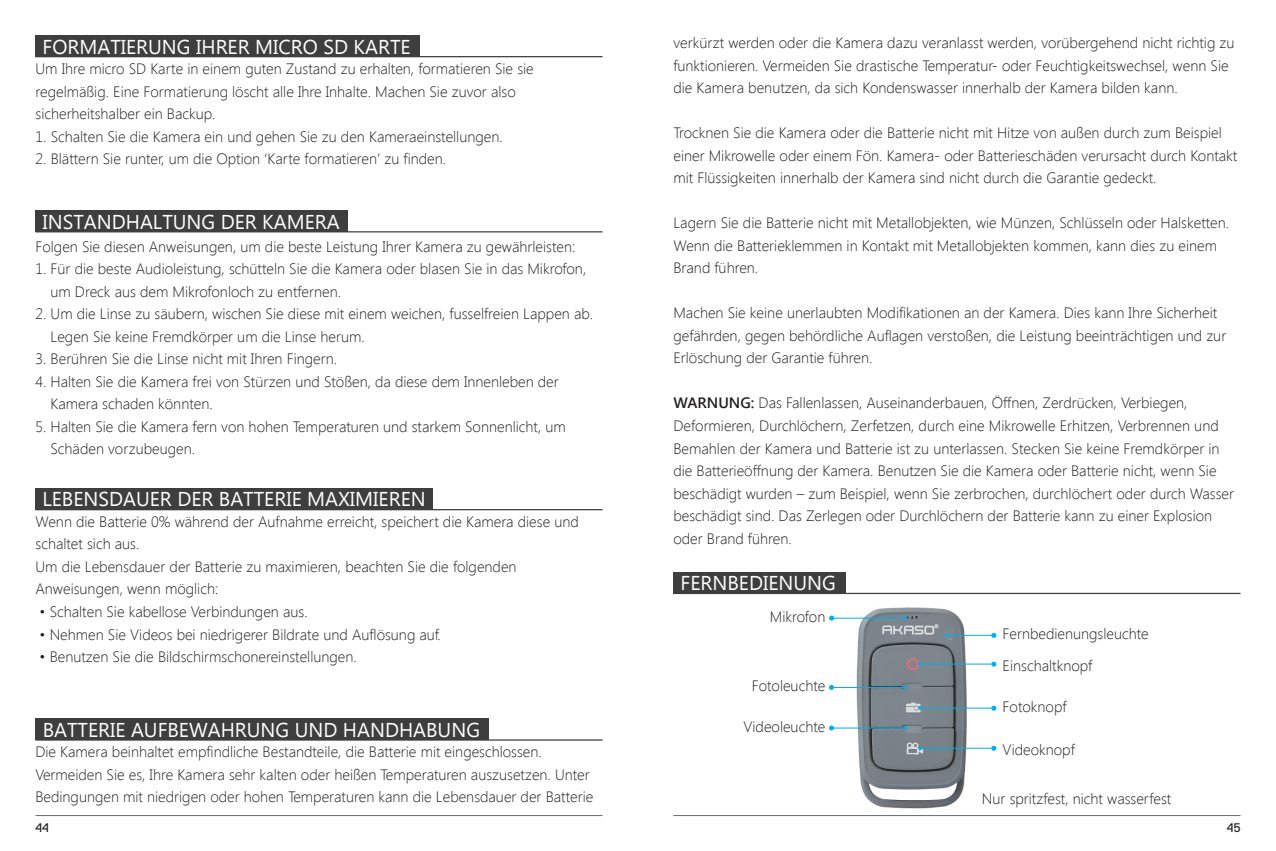
<style>
.page{position:relative;width:1276px;height:851px;background:#fff}
.page>*{position:absolute;margin:0;border:0;box-sizing:border-box;transform-origin:0 0}
.t1{font:20px "Segoe UI";color:#fff}
.t2{font:300 15px/22.5px "Segoe UI";color:#231f20}
.t3{font:12.5px "Replica";color:#231f20}
.s1{font-weight:600}
</style>
<div class="page">
<hr style="left:35px;top:56px;width:567px;height:1px;background:#3e3e3f">
<div style="left:35px;top:35px;width:385px;height:22px;background:#3e3e3f"></div>
<hr style="left:35px;top:231px;width:567px;height:1px;background:#3e3e3f">
<div style="left:35px;top:210px;width:313px;height:22px;background:#3e3e3f"></div>
<hr style="left:35px;top:509px;width:567px;height:1px;background:#3e3e3f">
<div style="left:35px;top:488px;width:397px;height:21px;background:#3e3e3f"></div>
<hr style="left:36px;top:739px;width:566px;height:1px;background:#3e3e3f">
<div style="left:36px;top:718px;width:453px;height:21px;background:#3e3e3f"></div>
<hr style="left:673px;top:592px;width:567px;height:2px;background:#3e3e3f">
<div style="left:673px;top:572px;width:173px;height:21px;background:#3e3e3f"></div>
<img style="left:857px;top:607px;width:110px;height:201px">
<hr style="left:831px;top:617px;width:73px;height:1px;background:#00afeb">
<svg style="left:829px;top:615px;width:5px;height:5px"></svg>
<svg style="left:903px;top:616px;width:4px;height:4px"></svg>
<hr style="left:946px;top:634px;width:48px;height:1px;background:#00afeb">
<svg style="left:991px;top:632px;width:5px;height:5px"></svg>
<svg style="left:945px;top:633px;width:4px;height:4px"></svg>
<hr style="left:921px;top:663px;width:73px;height:1px;background:#00afeb">
<svg style="left:991px;top:661px;width:5px;height:5px"></svg>
<svg style="left:918px;top:662px;width:4px;height:3px"></svg>
<hr style="left:921px;top:707px;width:73px;height:1px;background:#00afeb">
<svg style="left:991px;top:705px;width:5px;height:5px"></svg>
<svg style="left:918px;top:706px;width:4px;height:3px"></svg>
<hr style="left:921px;top:747px;width:73px;height:1px;background:#00afeb">
<svg style="left:991px;top:745px;width:5px;height:5px"></svg>
<svg style="left:918px;top:746px;width:4px;height:3px"></svg>
<hr style="left:831px;top:687px;width:73px;height:1px;background:#00afeb">
<svg style="left:829px;top:684px;width:5px;height:5px"></svg>
<svg style="left:903px;top:685px;width:4px;height:4px"></svg>
<hr style="left:831px;top:727px;width:73px;height:1px;background:#00afeb">
<svg style="left:829px;top:725px;width:5px;height:5px"></svg>
<svg style="left:903px;top:726px;width:4px;height:3px"></svg>
<hr style="left:35px;top:815px;width:567px;height:1px;background:#6c6d70">
<hr style="left:673px;top:815px;width:567px;height:1px;background:#6c6d70">
<p class="t1" style="left:43px;top:33px;width:369px">FORMATIERUNG IHRER MICRO SD KARTE</p>
<p class="t2" style="left:36px;top:57px;width:500px">Um Ihre micro SD Karte in einem guten Zustand zu erhalten, formatieren Sie sie regelmäßig. Eine Formatierung löscht alle Ihre Inhalte. Machen Sie zuvor also sicherheitshalber ein Backup.</p>
<p class="t2" style="left:36px;top:125px;width:469px">1. Schalten Sie die Kamera ein und gehen Sie zu den Kameraeinstellungen.</p>
<p class="t2" style="left:36px;top:147px;width:412px">2. Blättern Sie runter, um die Option ‘Karte formatieren’ zu finden.</p>
<p class="t1" style="left:43px;top:208px;width:299px">INSTANDHALTUNG DER KAMERA</p>
<p class="t2" style="left:35px;top:234px;width:541px">Folgen Sie diesen Anweisungen, um die beste Leistung Ihrer Kamera zu gewährleisten:</p>
<p class="t2" style="left:50px;top:257px;width:537px;text-indent:-15px">1. Für die beste Audioleistung, schütteln Sie die Kamera oder blasen Sie in das Mikrofon, um Dreck aus dem Mikrofonloch zu entfernen.</p>
<p class="t2" style="left:50px;top:302px;width:544px;text-indent:-15px">2. Um die Linse zu säubern, wischen Sie diese mit einem weichen, fusselfreien Lappen ab.<br>Legen Sie keine Fremdkörper um die Linse herum.</p>
<p class="t2" style="left:35px;top:347px;width:303px">3. Berühren Sie die Linse nicht mit Ihren Fingern.</p>
<p class="t2" style="left:50px;top:369px;width:510px;text-indent:-15px">4. Halten Sie die Kamera frei von Stürzen und Stößen, da diese dem Innenleben der<br>Kamera schaden könnten.</p>
<p class="t2" style="left:50px;top:414px;width:517px;text-indent:-15px">5. Halten Sie die Kamera fern von hohen Temperaturen und starkem Sonnenlicht, um<br>Schäden vorzubeugen.</p>
<p class="t1" style="left:42px;top:485px;width:385px">LEBENSDAUER DER BATTERIE MAXIMIEREN</p>
<p class="t2" style="left:36px;top:510px;width:545px">Wenn die Batterie 0% während der Aufnahme erreicht, speichert die Kamera diese und schaltet sich aus.<br>Um die Lebensdauer der Batterie zu maximieren, beachten Sie die folgenden Anweisungen, wenn möglich:</p>
<p class="t2" style="left:40px;top:600px;width:269px">• Schalten Sie kabellose Verbindungen aus.</p>
<p class="t2" style="left:40px;top:622px;width:403px">• Nehmen Sie Videos bei niedrigerer Bildrate und Auflösung auf.</p>
<p class="t2" style="left:40px;top:645px;width:319px">• Benutzen Sie die Bildschirmschonereinstellungen.</p>
<p class="t1" style="left:43px;top:716px;width:439px">BATTERIE AUFBEWAHRUNG UND HANDHABUNG</p>
<p class="t2" style="left:35px;top:739px;width:559px">Die Kamera beinhaltet empfindliche Bestandteile, die Batterie mit eingeschlossen.<br>Vermeiden Sie es, Ihre Kamera sehr kalten oder heißen Temperaturen auszusetzen. Unter<br>Bedingungen mit niedrigen oder hohen Temperaturen kann die Lebensdauer der Batterie</p>
<p class="t2" style="left:673px;top:31px;width:562px">verkürzt werden oder die Kamera dazu veranlasst werden, vorübergehend nicht richtig zu funktionieren. Vermeiden Sie drastische Temperatur- oder Feuchtigkeitswechsel, wenn Sie die Kamera benutzen, da sich Kondenswasser innerhalb der Kamera bilden kann.</p>
<p class="t2" style="left:673px;top:121px;width:565px">Trocknen Sie die Kamera oder die Batterie nicht mit Hitze von außen durch zum Beispiel einer Mikrowelle oder einem Fön. Kamera- oder Batterieschäden verursacht durch Kontakt mit Flüssigkeiten innerhalb der Kamera sind nicht durch die Garantie gedeckt.</p>
<p class="t2" style="left:673px;top:211px;width:557px">Lagern Sie die Batterie nicht mit Metallobjekten, wie Münzen, Schlüsseln oder Halsketten.<br>Wenn die Batterieklemmen in Kontakt mit Metallobjekten kommen, kann dies zu einem<br>Brand führen.</p>
<p class="t2" style="left:673px;top:301px;width:554px">Machen Sie keine unerlaubten Modifikationen an der Kamera. Dies kann Ihre Sicherheit gefährden, gegen behördliche Auflagen verstoßen, die Leistung beeinträchtigen und zur<br>Erlöschung der Garantie führen.</p>
<p class="t2" style="left:673px;top:391px;width:562px"><span class="s1">WARNUNG:</span> Das Fallenlassen, Auseinanderbauen, Öffnen, Zerdrücken, Verbiegen, Deformieren, Durchlöchern, Zerfetzen, durch eine Mikrowelle Erhitzen, Verbrennen und Bemahlen der Kamera und Batterie ist zu unterlassen. Stecken Sie keine Fremdkörper in die Batterieöffnung der Kamera. Benutzen Sie die Kamera oder Batterie nicht, wenn Sie beschädigt wurden – zum Beispiel, wenn Sie zerbrochen, durchlöchert oder durch Wasser beschädigt sind. Das Zerlegen oder Durchlöchern der Batterie kann zu einer Explosion oder Brand führen.</p>
<p class="t1" style="left:680px;top:569px;width:157px">FERNBEDIENUNG</p>
<p class="t2" style="left:770px;top:604px;width:57px">Mikrofon</p>
<p class="t2" style="left:751px;top:673px;width:75px">Fotoleuchte</p>
<p class="t2" style="left:743px;top:715px;width:83px">Videoleuchte</p>
<p class="t2" style="left:1002px;top:622px;width:148px">Fernbedienungsleuchte</p>
<p class="t2" style="left:1002px;top:653px;width:91px">Einschaltknopf</p>
<p class="t2" style="left:1002px;top:695px;width:65px">Fotoknopf</p>
<p class="t2" style="left:1002px;top:737px;width:74px">Videoknopf</p>
<p class="t2" style="left:982px;top:786px;width:191px">Nur spritzfest, nicht wasserfest</p>
<p class="t3" style="left:36px;top:820px;width:15px">44</p>
<p class="t3" style="left:1226px;top:820px;width:16px">45</p>
</div>
